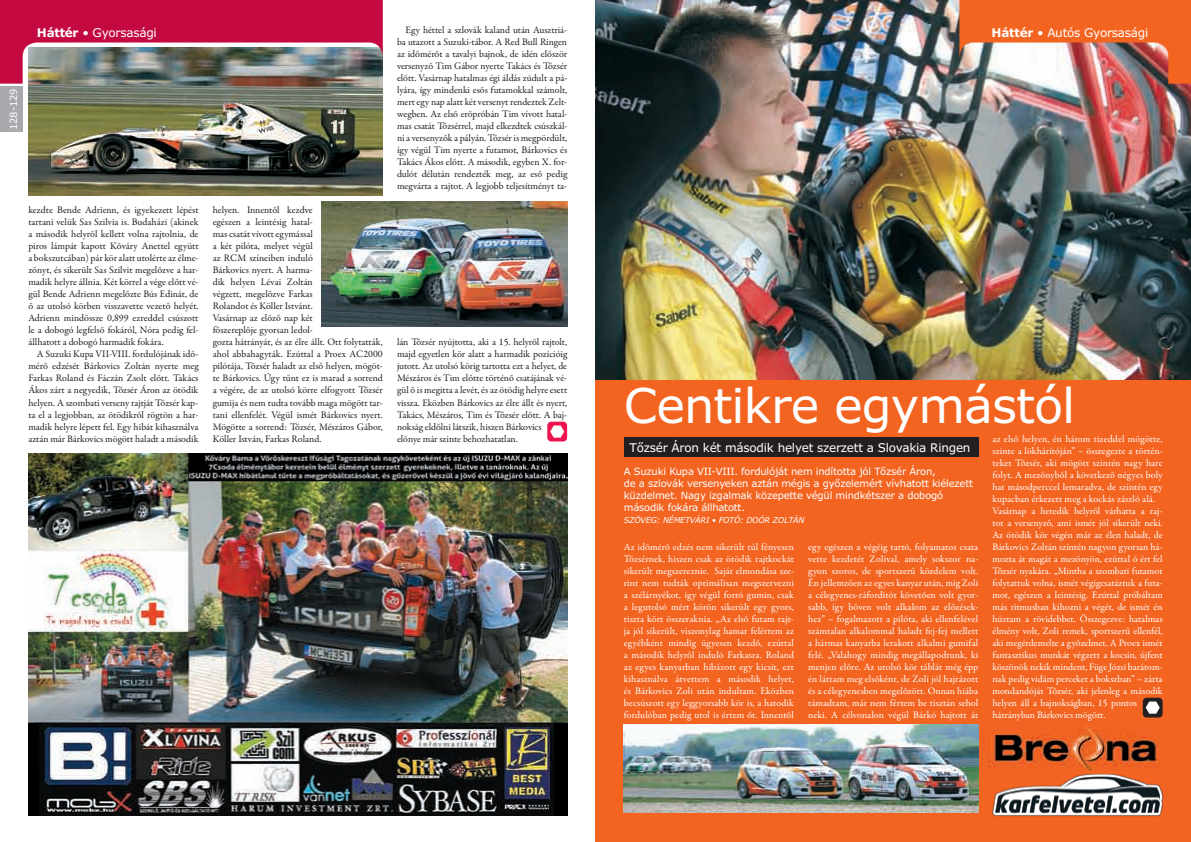
<style>
.page{position:relative;width:1191px;height:842px;background:#fff}
.page>*{position:absolute;margin:0;border:0;box-sizing:border-box;transform-origin:0 0}
.t1{font:48px "Verdana";letter-spacing:-.02em;color:#fff}
.t2{font:12px "Verdana";letter-spacing:-.02em;color:#fff}
.t3{font:10px/12px "Garamond Premr Pro";color:#231f20}
.t4{font:10px/12px "Garamond Premr Pro";color:#fff;text-align:justify}
.t5{font:10px/12px "Verdana";letter-spacing:-.02em;color:#fff}
.t6{font:italic 8px "Verdana";letter-spacing:-.02em;color:#fff}
.s1{font-weight:700}
</style>
<div class="page">
<div style="left:547px;top:422px;width:20px;height:19px;background:#ed1450;border-radius:4px"></div>
<svg style="left:550px;top:425px;width:14px;height:13px"></svg>
<img style="left:28px;top:84px;width:355px;height:112px">
<img style="left:321px;top:201px;width:246px;height:126px">
<img style="left:28px;top:453px;width:539px;height:363px">
<img style="left:0;top:0;width:383px;height:84px">
<div style="left:0;top:86px;width:23px;height:46px;background:#a8a9ad"></div>
<div style="left:595px;top:0;width:596px;height:842px;background:#f36421"></div>
<div style="left:624px;top:437px;width:354px;height:20px;background:#231f20"></div>
<div style="left:1142px;top:698px;width:20px;height:19px;background:#231f20;border-radius:4px"></div>
<svg style="left:1145px;top:701px;width:14px;height:13px"></svg>
<img style="left:595px;top:0;width:596px;height:379px">
<img style="left:984px;top:727px;width:177px;height:44px">
<img style="left:992px;top:774px;width:171px;height:42px">
<img style="left:624px;top:724px;width:354px;height:88px">
<img style="left:959px;top:0;width:232px;height:84px">
<p class="t5" style="left:7px;top:130px;width:43px;rotate:-90deg">128-129</p>
<p class="t2" style="left:37px;top:25px;width:121px"><span class="s1">Háttér</span> • Gyorsasági</p>
<p class="t3" style="left:28px;top:205px;width:172px">kezdte Bende Adrienn, és igyekezett lépést</p>
<p class="t3" style="left:28px;top:217px;width:172px">tartani velük Sas Szilvia is. Budaházi (akinek</p>
<p class="t3" style="left:28px;top:229px;width:172px">a második helyről kellett volna rajtolnia, de</p>
<p class="t3" style="left:28px;top:241px;width:172px">piros lámpát kapott Kőváry Anettel együtt</p>
<p class="t3" style="left:28px;top:253px;width:172px">a bokszutcában) pár kör alatt utolérte az élme-</p>
<p class="t3" style="left:28px;top:265px;width:172px">zőnyt, és sikerült Sas Szilvit megelőzve a har-</p>
<p class="t3" style="left:28px;top:277px;width:172px">madik helyre állnia. Két körrel a vége előtt vé-</p>
<p class="t3" style="left:28px;top:289px;width:172px">gül Bende Adrienn megelőzte Bús Edinát, de</p>
<p class="t3" style="left:28px;top:301px;width:172px">ő az utolsó körben visszavette vezető helyét.</p>
<p class="t3" style="left:28px;top:313px;width:172px">Adrienn mindössze 0,899 ezreddel csúszott</p>
<p class="t3" style="left:28px;top:325px;width:172px">le a dobogó legfelső fokáról, Nóra pedig fel-</p>
<p class="t3" style="left:28px;top:337px;width:137px">állhatott a dobogó harmadik fokára.</p>
<p class="t3" style="left:37px;top:349px;width:163px">A Suzuki Kupa VII-VIII. fordulójának idő-</p>
<p class="t3" style="left:28px;top:361px;width:172px">mérő edzését Bárkovics Zoltán nyerte meg</p>
<p class="t3" style="left:28px;top:373px;width:172px">Farkas Roland és Fáczán Zsolt előtt. Takács</p>
<p class="t3" style="left:28px;top:385px;width:171px">Ákos zárt a negyedik, Tőzsér Áron az ötödik</p>
<p class="t3" style="left:28px;top:397px;width:172px">helyen. A szombati verseny rajtját Tőzsér kap-</p>
<p class="t3" style="left:28px;top:409px;width:171px">ta el a legjobban, az ötödikről rögtön a har-</p>
<p class="t3" style="left:28px;top:421px;width:172px">madik helyre lépett fel. Egy hibát kihasználva</p>
<p class="t3" style="left:28px;top:433px;width:172px">aztán már Bárkovics mögött haladt a második</p>
<p class="t3" style="left:213px;top:205px;width:172px">helyen. Innentől kezdve<br>egészen a leintésig hatal-<br>mas csatát vívott egymással<br>a két pilóta, melyet végül<br>az RCM színeiben induló<br>Bárkovics nyert. A harma-<br>dik helyen Lévai Zoltán<br>végzett, megelőzve Farkas<br>Rolandot és Köller Istvánt.<br>Vasárnap az előző nap két<br>főszereplője gyorsan ledol-<br>gozta hátrányát, és az élre állt. Ott folytatták, ahol abbahagyták. Ezúttal a Proex AC2000 pilótája, Tőzsér haladt az első helyen, mögöt&shy;te Bárkovics. Úgy tűnt ez is marad a sorrend a végére, de az utolsó körre elfogyott Tőzsér gumija és nem tudta tovább maga mögött tar&shy;tani ellenfelét. Végül ismét Bárkovics nyert.<br>Mögötte a sorrend: Tőzsér, Mészáros Gábor, Köller István, Farkas Roland.</p>
<p class="t3" style="left:397px;top:25px;width:172px;text-align:justify;text-indent:8px">Egy héttel a szlovák kaland után Ausztriá&shy;ba utazott a Suzuki-tábor. A Red Bull Ringen az időmérőt a tavalyi bajnok, de idén először versenyző Tim Gábor nyerte Takács és Tőzsér előtt. Vasárnap hatalmas égi áldás zúdult a pá&shy;lyára, így mindenki esős futamokkal számolt, mert egy nap alatt két versenyt rendeztek Zelt&shy;wegben. Az első erőpróbán Tim vívott hatal&shy;mas csatát Tőzsérrel, majd elkezdtek csúszkál&shy;ni a versenyzők a pályán. Tőzsér is megpördült, így végül Tim nyerte a futamot, Bárkovics és Takács Ákos előtt. A második, egyben X. for&shy;dulót délután rendezték meg, az eső pedig megvárta a rajtot. A legjobb teljesítményt ta-</p>
<p class="t3" style="left:397px;top:337px;width:172px">lán Tőzsér nyújtotta, aki a 15. helyről rajtolt, majd egyetlen kör alatt a harmadik pozícióig jutott. Az utolsó körig tartotta ezt a helyet, de Mészáros és Tim előtte történő csatájának vé&shy;gül ő is megitta a levét, és az ötödig helyre esett vissza. Eközben Bárkovics az élre állt és nyert, Takács, Mészáros, Tim és Tőzsér előtt. A baj&shy;nokság eldőlni látszik, hiszen Bárkovics előnye már szinte behozhatatlan.</p>
<p class="t2" style="left:991px;top:25px;width:158px"><span class="s1">Háttér</span> • Autós Gyorsasági</p>
<p class="t1" style="left:624px;top:375px;width:453px">Centikre egymástól</p>
<p class="t4" style="left:992px;top:433px;width:172px;text-align:left">az első helyen, én három tizeddel mögötte, szinte a lökhárítóján” – összegezte a történ&shy;teket Tőzsér, aki mögött szintén nagy harc folyt. A mezőnyből a következő négyes boly hat másodperccel lemaradva, de szintén egy kupacban érkezett meg a kockás zászló alá.<br>Vasárnap a hetedik helyről várhatta a raj&shy;tot a versenyző, ami ismét jól sikerült neki.<br>Az ötödik kör végén már az élen haladt, de Bárkovics Zoltán szintén nagyon gyorsan há&shy;mozta át magát a mezőnyön, ezúttal ő ért fel Tőzsér nyakára. „Mintha a szombati futamot folytattuk volna, ismét végigcsatáztuk a futa&shy;mot, egészen a leintésig. Ezúttal próbáltam más ritmusban kihozni a végét, de ismét én húztam a rövidebbet. Összegezve: hatalmas élmény volt, Zoli remek, sportszerű ellenfél, aki megérdemelte a győzelmet. A Proex ismét fantasztikus munkát végzett a kocsin, újfent köszönök nekik mindent, Füge Józsi barátom&shy;nak pedig vidám perceket a bokszban” – zárta mondandóját Tőzsér, aki jelenleg a második helyen áll a bajnokságban, 15 pontos hátrán ban Bárkovics mö ött.</p>
<p class="t2" style="left:629px;top:440px;width:342px">Tőzsér Áron két második helyet szerzett a Slovakia Ringen</p>
<p class="t5" style="left:624px;top:465px;width:351px">A Suzuki Kupa VII-VIII. fordulóját nem indította jól Tőzsér Áron,<br>de a szlovák versenyeken aztán mégis a győzelemért vívhatott kiélezett küzdelmet. Nagy izgalmak közepette végül mindkétszer a dobogó második fokára állhatott.</p>
<p class="t6" style="left:624px;top:515px;width:182px">SZÖVEG: NÉMETVÁRI • FOTÓ: DOÓR ZOLTÁN</p>
<p class="t4" style="left:624px;top:541px;width:172px">Az időmérő edzés nem sikerült túl fényesen Tőzsérnek, hiszen csak az ötödik rajtkockát sikerült megszereznie. Saját elmondása sze&shy;rint nem tudták optimálisan megszervezni a szélárnyékot, így végül forró gumin, csak a legutolsó mért körön sikerült egy gyors, tiszta kört összeraknia. „Az első futam rajt&shy;ja jól sikerült, viszonylag hamar felértem az egyébként mindig ügyesen kezdő, ezúttal a második helyről induló Farkasra. Roland az egyes kanyarban hibázott egy kicsit, ezt kihasználva átvettem a második helyet, és Bárkovics Zoli után indultam. Eközben becsúszott egy leggyorsabb kör is, a hatodik fordulóban pedig utol is értem őt. Innentől</p>
<p class="t4" style="left:808px;top:541px;width:172px">egy egészen a végéig tartó, folyamatos csata vette kezdetét Zolival, amely sokszor na&shy;gyon szoros, de sportszerű közdelem volt.<br>Én jellemzően az egyes kanyar után, míg Zoli a célegyenes-ráfordítót követően volt gyor&shy;sabb, így bőven volt alkalom az előzések&shy;hez” – fogalmazott a pilóta, aki ellenfelével számtalan alkalommal haladt fej-fej mellett a hármas kanyarba lerakott alkalmi gumifal felé. „Vala hogy mindig megállapodtunk, ki menjen előre. Az utolsó kör táblát még épp én láttam meg elsőként, de Zoli jól hajrázott és a célegyenesben megelőzött. Onnan hiába támadtam, már nem fértem be tisztán sehol neki. A célvonalon végül Bárkó hajtott át</p>
<p class="t4" style="left:1016px;top:709px;width:6px">y</p>
<p class="t4" style="left:1087px;top:709px;width:6px">g</p>
</div>
